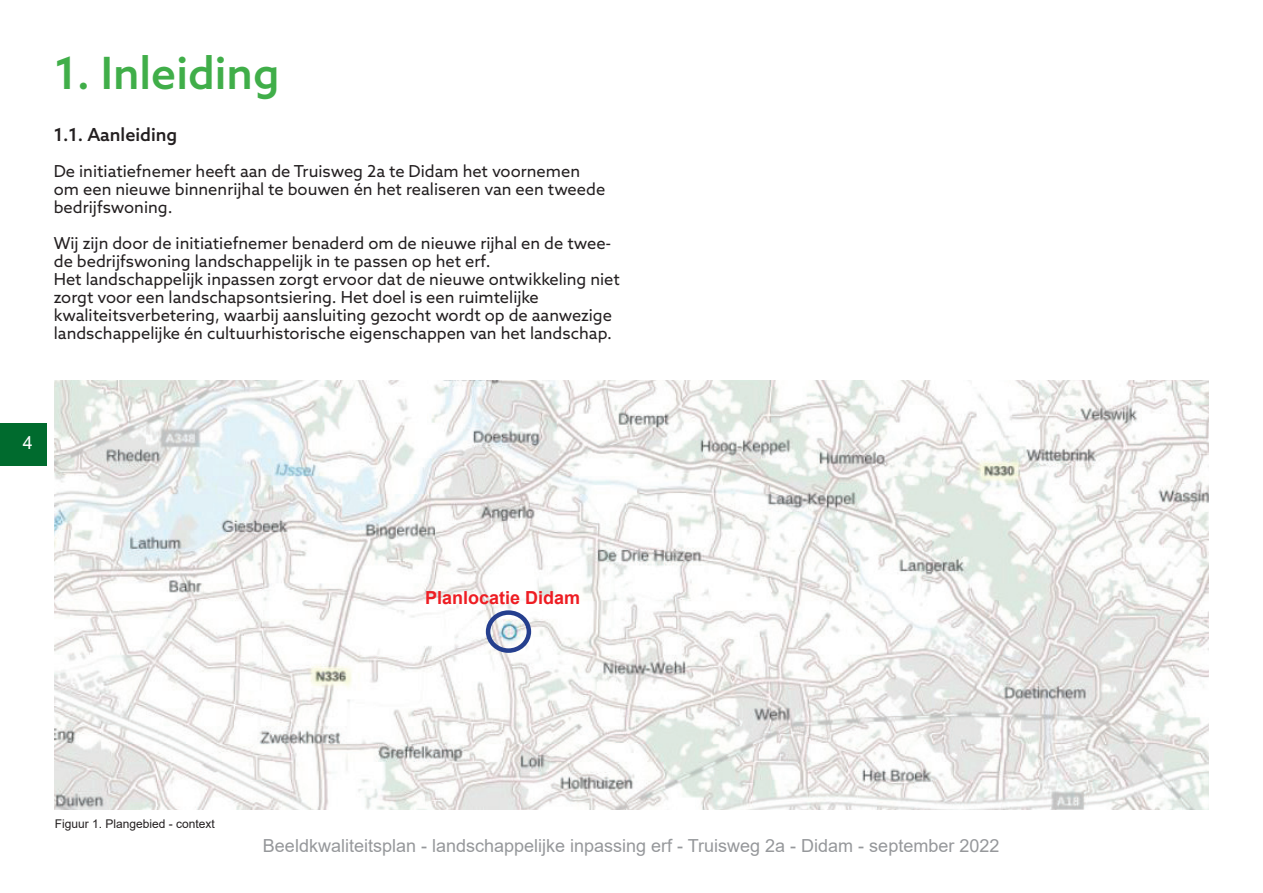
<style>
.page{position:relative;width:1263px;height:893px;background:#fff}
.page>*{position:absolute;margin:0;border:0;box-sizing:border-box;transform-origin:0 0}
.t1{font:500 44.4px "Azo Sans";color:#40ae49}
.t2{font:18px "Arial";color:#96989b}
.t3{font:700 18px "Arial";color:#ee1d23}
.t4{font:500 18px "Azo Sans";color:#231f20}
.t5{font:18px "Arial";color:#fff}
.t6{font:16.5px/18px "Azo Sans";color:#231f20}
.t7{font:12px "Arial";color:#231f20}
</style>
<div class="page">
<div style="left:0;top:423px;width:46px;height:43px;background:#006b2e"></div>
<img style="left:54px;top:381px;width:1155px;height:428px">
<div style="left:486px;top:610px;width:45px;height:43px;border:4px solid #253f8e;border-radius:50%"></div>
<h1 class="t1" style="left:54px;top:44px;width:227px">1. Inleiding</h1>
<p class="t4" style="left:54px;top:123px;width:125px">1.1. Aanleiding</p>
<p class="t6" style="left:54px;top:162px;width:553px">De initiatiefnemer heeft aan de Truisweg 2a te Didam het voornemen om een nieuwe binnenrijhal te bouwen én het realiseren van een tweede bedrijfswoning.</p>
<p class="t6" style="left:54px;top:234px;width:567px">Wij zijn door de initiatiefnemer benaderd om de nieuwe rijhal en de twee&shy;de bedrijfswoning landschappelijk in te passen op het erf.<br>Het landschappelijk inpassen zorgt ervoor dat de nieuwe ontwikkeling niet zorgt voor een landschapsontsiering. Het doel is een ruimtelijke kwaliteitsverbetering, waarbij aansluiting gezocht wordt op de aanwezige landschappelijke én cultuurhistorische eigenschappen van het landschap.</p>
<p class="t5" style="left:23px;top:430px;width:12px">4</p>
<p class="t3" style="left:425px;top:585px;width:157px">Planlocatie Didam</p>
<p class="t7" style="left:55px;top:815px;width:162px">Figuur 1. Plangebied - context</p>
<p class="t2" style="left:263px;top:833px;width:738px">Beeldkwaliteitsplan - landschappelijke inpassing erf - Truisweg 2a - Didam - september 2022</p>
</div>
